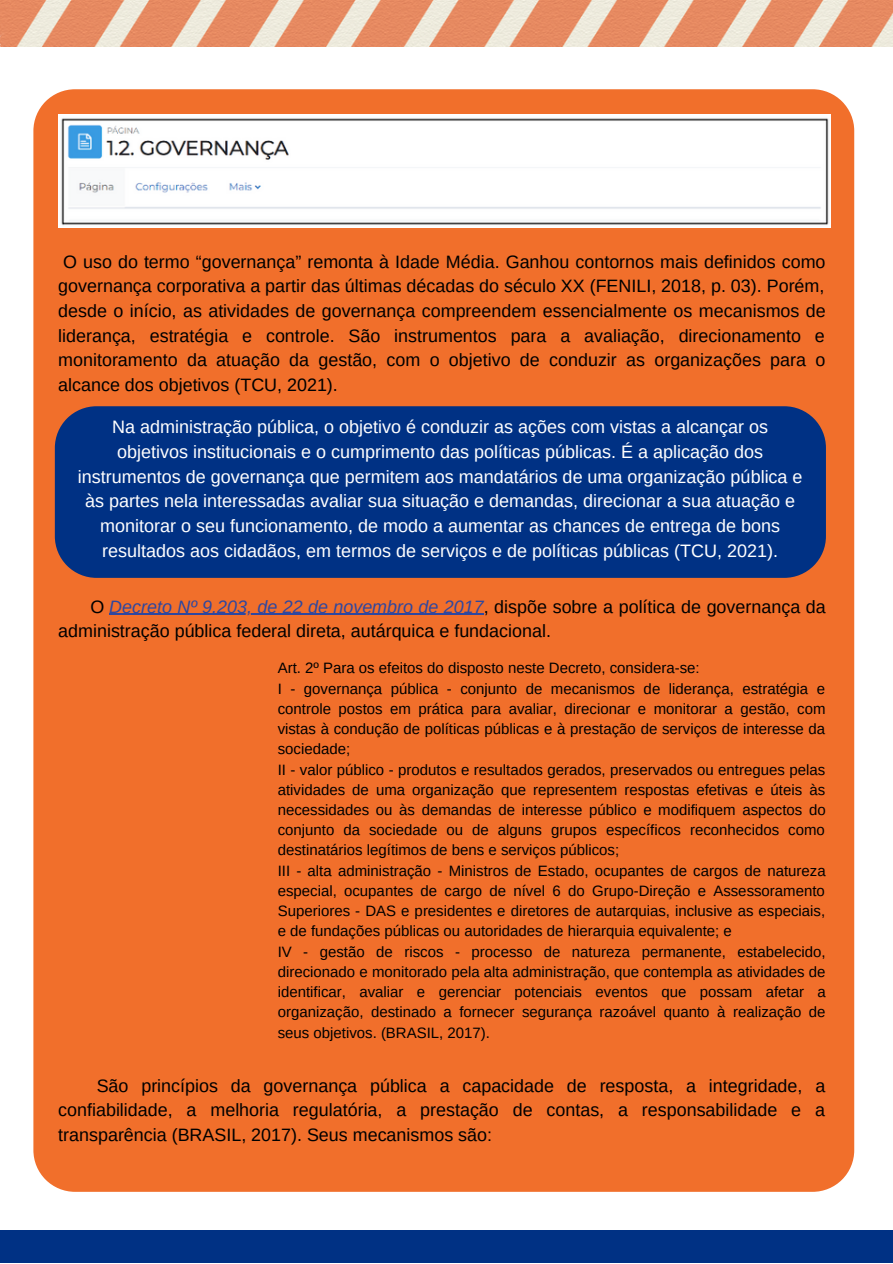
<style>
.page{position:relative;width:893px;height:1264px;background:#fff}
.page>*{position:absolute;margin:0;border:0;box-sizing:border-box;transform-origin:0 0}
.t1{font:18px/24.8px "Arimo";color:#fff;text-align:center}
.t2{font:17.85px/24.6px "Arimo";color:#000;text-align:justify}
.t3{font:15px/20.2px "Arimo";color:#000;text-align:justify}
.s1{font-style:italic;color:#2e479f}
</style>
<div class="page">
<div style="left:0;top:1230px;width:892px;height:32px;background:#003184"></div>
<img style="left:0;top:0;width:892px;height:47px">
<div style="left:33px;top:89px;width:821px;height:1102px;background:#f16f2b"></div>
<img style="left:58px;top:114px;width:772px;height:114px">
<hr style="left:109px;top:613px;width:374px;height:1px;background:#2e479f">
<div style="left:55px;top:406px;width:770px;height:172px;background:#003184"></div>
<p class="t2" style="left:58px;top:249px;width:769px">O uso do termo “governança” remonta à Idade Média. Ganhou contornos mais definidos como governança corporativa a partir das últimas décadas do século XX (FENILI, 2018, p. 03). Porém, desde o início, as atividades de governança compreendem essencialmente os mecanismos de liderança, estratégia e controle. São instrumentos para a avaliação, direcionamento e monitoramento da atuação da gestão, com o objetivo de conduzir as organizações para o alcance dos objetivos (TCU, 2021).</p>
<p class="t1" style="left:78px;top:414px;width:726px">Na administração pública, o objetivo é conduzir as ações com vistas a alcançar os objetivos institucionais e o cumprimento das políticas públicas. É a aplicação dos instrumentos de governança que permitem aos mandatários de uma organização pública e às partes nela interessadas avaliar sua situação e demandas, direcionar a sua atuação e monitorar o seu funcionamento, de modo a aumentar as chances de entrega de bons resultados aos cidadãos, em termos de serviços e de políticas públicas (TCU, 2021).</p>
<p class="t2" style="left:58px;top:594px;width:769px;text-indent:32px">O <span class="s1">Decreto Nº 9.203, de 22 de novembro de 2017</span>, dispõe sobre a política de governança da administração pública federal direta, autárquica e fundacional.</p>
<p class="t3" style="left:278px;top:658px;width:423px">Art. 2º Para os efeitos do disposto neste Decreto, considera-se:</p>
<p class="t3" style="left:278px;top:678px;width:549px">I - governança pública - conjunto de mecanismos de liderança, estratégia e controle postos em prática para avaliar, direcionar e monitorar a gestão, com vistas à condução de políticas públicas e à prestação de serviços de interesse da sociedade;</p>
<p class="t3" style="left:278px;top:759px;width:549px">II - valor público - produtos e resultados gerados, preservados ou entregues pelas atividades de uma organização que representem respostas efetivas e úteis às necessidades ou às demandas de interesse público e modifiquem aspectos do conjunto da sociedade ou de alguns grupos específicos reconhecidos como destinatários legítimos de bens e serviços públicos;</p>
<p class="t3" style="left:278px;top:860px;width:549px">III - alta administração - Ministros de Estado, ocupantes de cargos de natureza especial, ocupantes de cargo de nível 6 do Grupo-Direção e Assessoramento Superiores - DAS e presidentes e diretores de autarquias, inclusive as especiais, e de fundações públicas ou autoridades de hierarquia equivalente; e</p>
<p class="t3" style="left:278px;top:941px;width:549px">IV - gestão de riscos - processo de natureza permanente, estabelecido, direcionado e monitorado pela alta administração, que contempla as atividades de identificar, avaliar e gerenciar potenciais eventos que possam afetar a organização, destinado a fornecer segurança razoável quanto à realização de seus objetivos. (BRASIL, 2017).</p>
<p class="t2" style="left:58px;top:1073px;width:768px;text-indent:38px">São princípios da governança pública a capacidade de resposta, a integridade, a confiabilidade, a melhoria regulatória, a prestação de contas, a responsabilidade e a transparência (BRASIL, 2017). Seus mecanismos são:</p>
</div>
